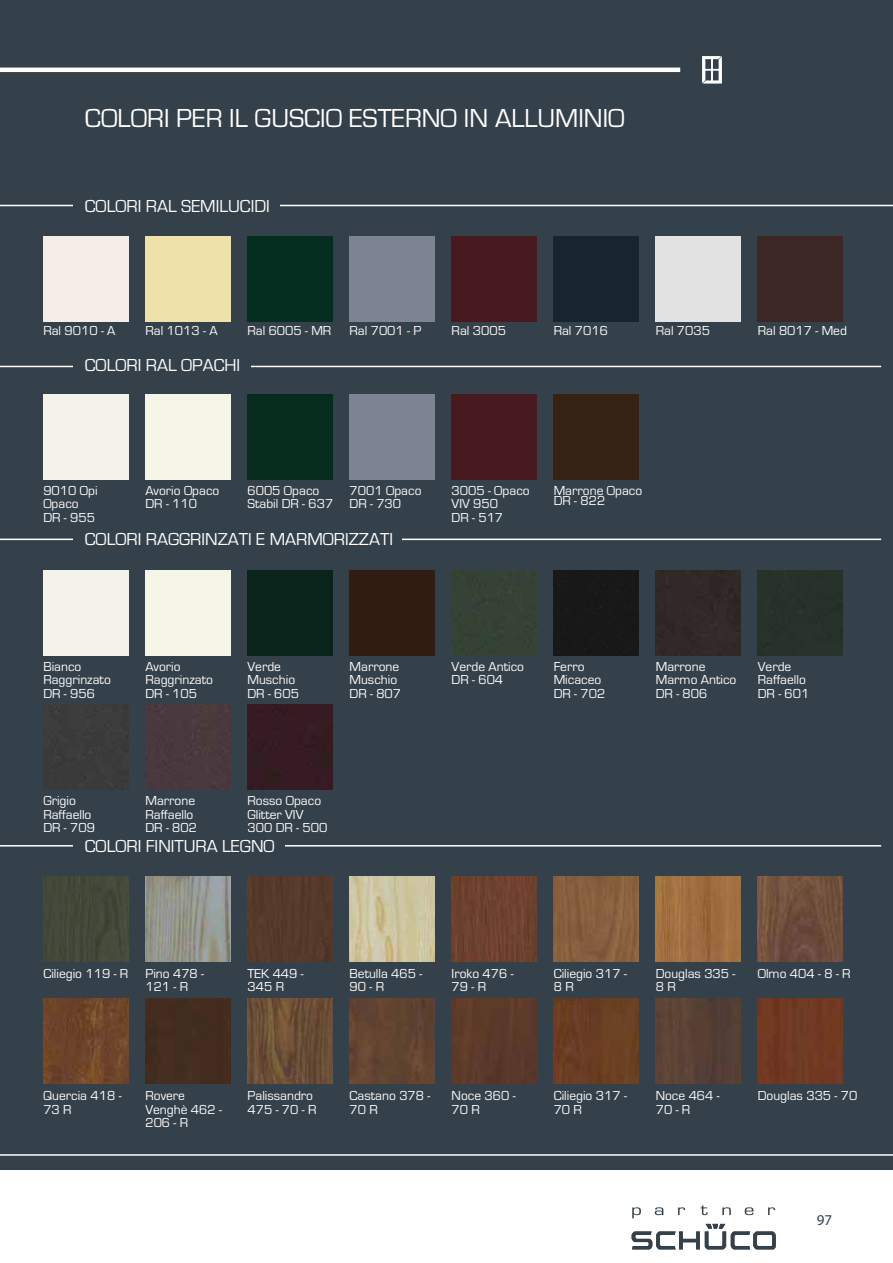
<style>
.page{position:relative;width:893px;height:1263px;background:#35414a}
.page>*{position:absolute;margin:0;border:0;box-sizing:border-box;transform-origin:0 0}
.t1{font:27px "Eurostile";color:#fff}
.t2{font:18px "Eurostile";color:#fff}
.t3{font:600 15px "Eurostile";color:#35414a}
.t4{font:13.5px/13.5px "Eurostile";color:#fff}
</style>
<div class="page">
<hr style="left:0;top:205px;width:893px;height:1px;background:#fff">
<div style="left:73px;top:195px;width:207px;height:22px;background:#35414a"></div>
<hr style="left:0;top:1154px;width:893px;height:2px;background:#fff">
<hr style="left:0;top:539px;width:881px;height:1px;background:#fff">
<hr style="left:0;top:845px;width:881px;height:2px;background:#fff">
<div style="left:43px;top:236px;width:85px;height:85px;background:#f4eee7"></div>
<div style="left:145px;top:236px;width:85px;height:85px;background:#eee1aa"></div>
<div style="left:349px;top:236px;width:86px;height:85px;background:#7c8494"></div>
<div style="left:452px;top:236px;width:85px;height:85px;background:#48191e"></div>
<div style="left:452px;top:395px;width:85px;height:85px;background:#48191e"></div>
<div style="left:656px;top:236px;width:85px;height:85px;background:#e2e2e2"></div>
<div style="left:758px;top:236px;width:85px;height:85px;background:#3c2725"></div>
<div style="left:349px;top:395px;width:86px;height:85px;background:#7c8494"></div>
<div style="left:43px;top:570px;width:85px;height:86px;background:#f4f3e9"></div>
<div style="left:145px;top:570px;width:85px;height:86px;background:#f5f6e8"></div>
<div style="left:452px;top:570px;width:85px;height:86px;background:#364234"></div>
<div style="left:43px;top:705px;width:85px;height:85px;background:#3b3a3a"></div>
<div style="left:145px;top:705px;width:85px;height:85px;background:#4a393f"></div>
<div style="left:43px;top:877px;width:85px;height:85px;background:#434a39"></div>
<img style="left:145px;top:877px;width:85px;height:85px">
<div style="left:247px;top:877px;width:85px;height:85px;background:#55392b"></div>
<img style="left:349px;top:877px;width:86px;height:85px">
<div style="left:452px;top:877px;width:85px;height:85px;background:#6d412f"></div>
<img style="left:554px;top:877px;width:85px;height:85px">
<img style="left:656px;top:877px;width:85px;height:85px">
<img style="left:758px;top:877px;width:85px;height:85px">
<img style="left:43px;top:998px;width:85px;height:85px">
<div style="left:145px;top:998px;width:85px;height:85px;background:#432c1e"></div>
<img style="left:247px;top:998px;width:85px;height:85px">
<img style="left:349px;top:998px;width:86px;height:85px">
<div style="left:452px;top:998px;width:85px;height:85px;background:#5b392b"></div>
<div style="left:554px;top:998px;width:85px;height:85px;background:#6a3e23"></div>
<img style="left:656px;top:998px;width:85px;height:85px">
<div style="left:758px;top:998px;width:85px;height:85px;background:#703a23"></div>
<div style="left:73px;top:529px;width:328px;height:21px;background:#35414a"></div>
<hr style="left:0;top:366px;width:881px;height:1px;background:#fff">
<div style="left:73px;top:356px;width:178px;height:21px;background:#35414a"></div>
<div style="left:73px;top:835px;width:212px;height:22px;background:#35414a"></div>
<div style="left:145px;top:395px;width:85px;height:85px;background:#f5f6e8"></div>
<div style="left:43px;top:395px;width:85px;height:85px;background:#f4f3e9"></div>
<div style="left:0;top:1171px;width:893px;height:92px;background:#fff"></div>
<svg style="left:632px;top:1224px;width:144px;height:25px"></svg>
<svg style="left:632px;top:1207px;width:9px;height:11px"></svg>
<svg style="left:655px;top:1207px;width:8px;height:8px"></svg>
<svg style="left:678px;top:1207px;width:7px;height:8px"></svg>
<svg style="left:700px;top:1206px;width:8px;height:9px"></svg>
<svg style="left:722px;top:1207px;width:9px;height:8px"></svg>
<svg style="left:745px;top:1207px;width:8px;height:8px"></svg>
<svg style="left:768px;top:1207px;width:7px;height:8px"></svg>
<hr style="left:0;top:68px;width:680px;height:4px;background:#fff">
<svg style="left:702px;top:56px;width:20px;height:28px"></svg>
<h1 class="t1" style="left:85px;top:109px;width:541px">COLORI PER IL GUSCIO ESTERNO IN ALLUMINIO</h1>
<h2 class="t2" style="left:85px;top:200px;width:186px">COLORI RAL SEMILUCIDI</h2>
<p class="t4" style="left:43px;top:325px;width:74px">Ral 9010 - A</p>
<p class="t4" style="left:145px;top:325px;width:74px">Ral 1013 - A</p>
<p class="t4" style="left:247px;top:325px;width:85px">Ral 6005 - MR</p>
<p class="t4" style="left:349px;top:325px;width:73px">Ral 7001 - P</p>
<p class="t4" style="left:554px;top:325px;width:56px">Ral 7016</p>
<p class="t4" style="left:656px;top:325px;width:56px">Ral 7035</p>
<p class="t4" style="left:452px;top:325px;width:56px">Ral 3005</p>
<p class="t4" style="left:758px;top:325px;width:91px">Ral 8017 - Med</p>
<h2 class="t2" style="left:85px;top:359px;width:157px">COLORI RAL OPACHI</h2>
<p class="t4" style="left:43px;top:485px;width:56px">9010 Opi<br>Opaco<br>DR - 955</p>
<p class="t4" style="left:145px;top:485px;width:76px">Avorio Opaco<br>DR - 110</p>
<p class="t4" style="left:247px;top:485px;width:87px">6005 Opaco<br>Stabil DR - 637</p>
<p class="t4" style="left:349px;top:485px;width:73px">7001 Opaco<br>DR - 730</p>
<p class="t4" style="left:554px;top:486px;width:90px;line-height:10.5px">Marrone Opaco<br>DR - 822</p>
<p class="t4" style="left:452px;top:485px;width:80px">3005 - Opaco<br>VIV 950<br>DR - 517</p>
<h2 class="t2" style="left:85px;top:533px;width:310px">COLORI RAGGRINZATI E MARMORIZZATI</h2>
<p class="t4" style="left:43px;top:661px;width:69px">Bianco<br>Raggrinzato<br>DR - 956</p>
<p class="t4" style="left:758px;top:661px;width:53px">Verde<br>Raffaello<br>DR - 601</p>
<p class="t4" style="left:145px;top:661px;width:69px">Avorio<br>Raggrinzato<br>DR - 105</p>
<p class="t4" style="left:247px;top:661px;width:53px">Verde<br>Muschio<br>DR - 605</p>
<p class="t4" style="left:349px;top:661px;width:53px">Marrone<br>Muschio<br>DR - 807</p>
<p class="t4" style="left:452px;top:661px;width:74px">Verde Antico<br>DR - 604</p>
<p class="t4" style="left:554px;top:661px;width:53px">Ferro<br>Micaceo<br>DR - 702</p>
<p class="t4" style="left:656px;top:661px;width:82px">Marrone<br>Marmo Antico<br>DR - 806</p>
<p class="t4" style="left:43px;top:795px;width:53px">Grigio<br>Raffaello<br>DR - 709</p>
<p class="t4" style="left:145px;top:795px;width:53px">Marrone<br>Raffaello<br>DR - 802</p>
<p class="t4" style="left:247px;top:795px;width:81px">Rosso Opaco<br>Glitter VIV<br>300 DR - 500</p>
<h2 class="t2" style="left:85px;top:840px;width:191px">COLORI FINITURA LEGNO</h2>
<p class="t4" style="left:43px;top:968px;width:86px">Ciliegio 119 - R</p>
<p class="t4" style="left:452px;top:968px;width:63px">Iroko 476 -<br>79 - R</p>
<p class="t4" style="left:145px;top:968px;width:60px">Pino 478 -</p>
<p class="t4" style="left:758px;top:968px;width:94px">Olmo 404 - 8 - R</p>
<p class="t4" style="left:145px;top:981px;width:44px">121 - R</p>
<p class="t4" style="left:247px;top:968px;width:58px">TEK 449 -<br>345 R</p>
<p class="t4" style="left:349px;top:968px;width:74px">Betulla 465 -<br>90 - R</p>
<p class="t4" style="left:554px;top:968px;width:75px">Ciliegio 317 -<br>8 R</p>
<p class="t4" style="left:656px;top:968px;width:81px">Douglas 335 -<br>8 R</p>
<p class="t4" style="left:43px;top:1090px;width:80px">Quercia 418 -<br>73 R</p>
<p class="t4" style="left:554px;top:1090px;width:75px">Ciliegio 317 -<br>70 R</p>
<p class="t4" style="left:656px;top:1090px;width:65px">Noce 464 -<br>70 - R</p>
<p class="t4" style="left:145px;top:1090px;width:41px">Rovere</p>
<p class="t4" style="left:758px;top:1090px;width:101px">Douglas 335 - 70</p>
<p class="t4" style="left:145px;top:1104px;width:78px">Venghè 462 -<br>206 - R</p>
<p class="t4" style="left:247px;top:1090px;width:70px">Palissandro<br>475 - 70 - R</p>
<p class="t4" style="left:349px;top:1090px;width:82px">Castano 378 -<br>70 R</p>
<p class="t4" style="left:452px;top:1090px;width:65px">Noce 360 -<br>70 R</p>
<p class="t3" style="left:817px;top:1213px;width:17px">97</p>
</div>
